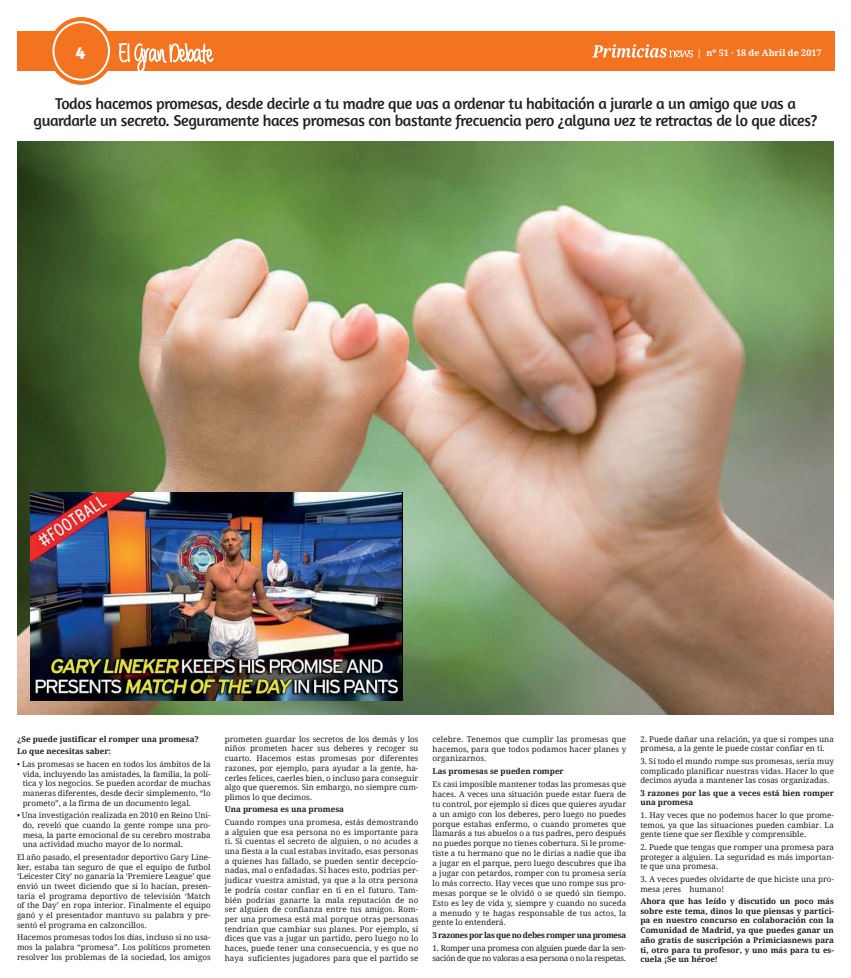
<style>
.page{position:relative;width:851px;height:978px;background:#fff}
.page>*{position:absolute;margin:0;border:0;box-sizing:border-box;transform-origin:0 0}
.t1{font:16px/17px "Amaranth";letter-spacing:-.02em;color:#231f20;text-align:center}
.t2{font:700 9px "Droid Serif";color:#fff}
.t3{font:8px/9.7px "Droid Serif";color:#231f20;text-align:justify}
.t4{font:700 8px/9.7px "Droid Serif";color:#231f20}
.t5{font:8px/9.9px "Droid Serif";letter-spacing:-.035em;color:#231f20}
.t6{font:700 8px "Droid Serif";letter-spacing:-.04em;color:#231f20}
</style>
<div class="page">
<div style="left:17px;top:32px;width:817px;height:39px;background:#f47321"></div>
<svg style="left:48px;top:17px;width:66px;height:68px"></svg>
<div style="left:53px;top:22px;width:56px;height:58px;background:#f47321;border-radius:50%"></div>
<div style="left:52px;top:21px;width:58px;height:60px;border:2px solid #fff;border-radius:50%"></div>
<svg style="left:118px;top:43px;width:96px;height:28px"></svg>
<svg style="left:592px;top:44px;width:101px;height:14px"></svg>
<img style="left:17px;top:142px;width:816px;height:573px">
<img style="left:30px;top:493px;width:373px;height:207px">
<p class="t2" style="left:696px;top:48px;width:126px">| nº 51 · 18 de Abril de 2017</p>
<h1 class="t1" style="left:34px;top:95px;width:785px">Todos hacemos promesas, desde decirle a tu madre que vas a ordenar tu habitación a jurarle a un amigo que vas a guardarle un secreto. Seguramente haces promesas con bastante frecuencia pero ¿alguna vez te retractas de lo que dices?</h1>
<p class="t4" style="left:17px;top:733px;width:183px;line-height:12.5px">¿Se puede justificar el romper una promesa?<br>Lo que necesitas saber:</p>
<p class="t3" style="left:23px;top:759px;width:189px;text-indent:-6px">• Las promesas se hacen en todos los ámbitos de la vida, incluyendo las amistades, la familia, la polí&shy;tica y los negocios. Se pueden acordar de muchas maneras diferentes, desde decir simplemento, “lo prometo”, a la firma de un documento legal.</p>
<p class="t3" style="left:23px;top:811px;width:189px;text-indent:-6px">• Una investigación realizada en 2010 en Reino Uni&shy;do, reveló que cuando la gente rompe una pro&shy;mesa, la parte emocional de su cerebro mostraba una actividad mucho mayor de lo normal.</p>
<p class="t3" style="left:17px;top:852px;width:195px">El año pasado, el presentador deportivo Gary Line&shy;ker, estaba tan seguro de que el equipo de futbol ‘Leicester City’ no ganaría la ‘Premiere League’ que envió un tweet diciendo que si lo hacían, presen&shy;taría el programa deportivo de televisión ‘Match of the Day’ en ropa interior. Finalmente el equipo ganó y el presentador mantuvo su palabra y pre&shy;sentó el programa en calzoncillos.</p>
<p class="t3" style="left:17px;top:933px;width:195px">Hacemos promesas todos los días, incluso si no usa&shy;mos la palabra “promesa”. Los políticos prometen resolver los problemas de la sociedad, los amigos</p>
<p class="t3" style="left:225px;top:734px;width:195px">prometen guardar los secretos de los demás y los niños prometen hacer sus deberes y recoger su cuarto. Hacemos estas promesas por diferentes razones, por ejemplo, para ayudar a la gente, ha&shy;cerles felices, caerles bien, o incluso para conseguir algo que queremos. Sin embargo, no siempre cum&shy;plimos lo que decimos.</p>
<p class="t4" style="left:225px;top:805px;width:121px">Una promesa es una promesa</p>
<p class="t3" style="left:225px;top:817px;width:195px">Cuando rompes una promesa, estás demostrando a alguien que esa persona no es importante para ti. Si cuentas el secreto de alguien, o no acudes a una fiesta a la cual estabas invitado, esas personas a quienes has fallado, se pueden sentir decepcio&shy;nadas, mal o enfadadas. Si haces esto, podrías per&shy;judicar vuestra amistad, ya que a la otra persona le podría costar confiar en ti en el futuro. Tam&shy;bién podrías ganarte la mala reputación de no ser alguien de confianza entre tus amigos. Rom&shy;per una promesa está mal porque otras personas tendrían que cambiar sus planes. Por ejemplo, si dices que vas a jugar un partido, pero luego no lo haces, puede tener una consecuencia, y es que no haya suficientes jugadores para que el partido se</p>
<p class="t3" style="left:432px;top:734px;width:195px">celebre. Tenemos que cumplir las promesas que hacemos, para que todos podamos hacer planes y organizarnos.</p>
<p class="t4" style="left:432px;top:767px;width:133px">Las promesas se pueden romper</p>
<p class="t3" style="left:432px;top:779px;width:195px">Es casi imposible mantener todas las promesas que haces. A veces una situación puede estar fuera de tu control, por ejemplo si dices que quieres ayudar a un amigo con los deberes, pero luego no puedes porque estabas enfermo, o cuando prometes que llamarás a tus abuelos o a tus padres, pero después no puedes porque no tienes cobertura. Si le prome&shy;tiste a tu hermano que no le dirías a nadie que iba a jugar en el parque, pero luego descubres que iba a jugar con petardos, romper con tu promesa sería lo más correcto. Hay veces que uno rompe sus pro&shy;mesas porque se le olvidó o se quedó sin tiempo.<br>Esto es ley de vida y, siempre y cuando no suceda a menudo y te hagas responsable de tus actos, la gente lo entenderá.</p>
<p class="t6" style="left:432px;top:931px;width:195px">3 razones por las que no debes romper una promesa</p>
<p class="t5" style="left:432px;top:943px;width:195px">1. Romper una promesa con alguien puede dar la sen&shy;sación de que no valoras a esa persona o no la respetas.</p>
<p class="t3" style="left:640px;top:734px;width:195px">2. Puede dañar una relación, ya que si rompes una promesa, a la gente le puede costar confiar en ti.</p>
<p class="t3" style="left:640px;top:756px;width:195px">3. Sí todo el mundo rompe sus promesas, sería muy complicado planificar nuestras vidas. Hacer lo que decimos ayuda a mantener las cosas organizadas.</p>
<p class="t4" style="left:640px;top:788px;width:195px">3 razones por las que a veces está bien romper una promesa</p>
<p class="t3" style="left:640px;top:810px;width:195px">1. Hay veces que no podemos hacer lo que prome&shy;temos, ya que las situaciones pueden cambiar. La gente tiene que ser flexible y comprensible.</p>
<p class="t3" style="left:640px;top:842px;width:195px">2. Puede que tengas que romper una promesa para proteger a alguien. La seguridad es más importan&shy;te que una promesa.</p>
<p class="t3" style="left:640px;top:874px;width:195px">3. A veces puedes olvidarte de que hiciste una pro&shy;mesa ¡eres humano!</p>
<p class="t4" style="left:640px;top:896px;width:195px;text-align:justify">Ahora que has leído y discutido un poco más sobre este tema, dinos lo que piensas y partici&shy;pa en nuestro concurso en colaboración con la Comunidad de Madrid, ya que puedes ganar un año gratis de suscripción a Primiciasnews para ti, otro para tu profesor, y uno más para tu es&shy;cuela ¡Se un héroe!</p>
</div>
